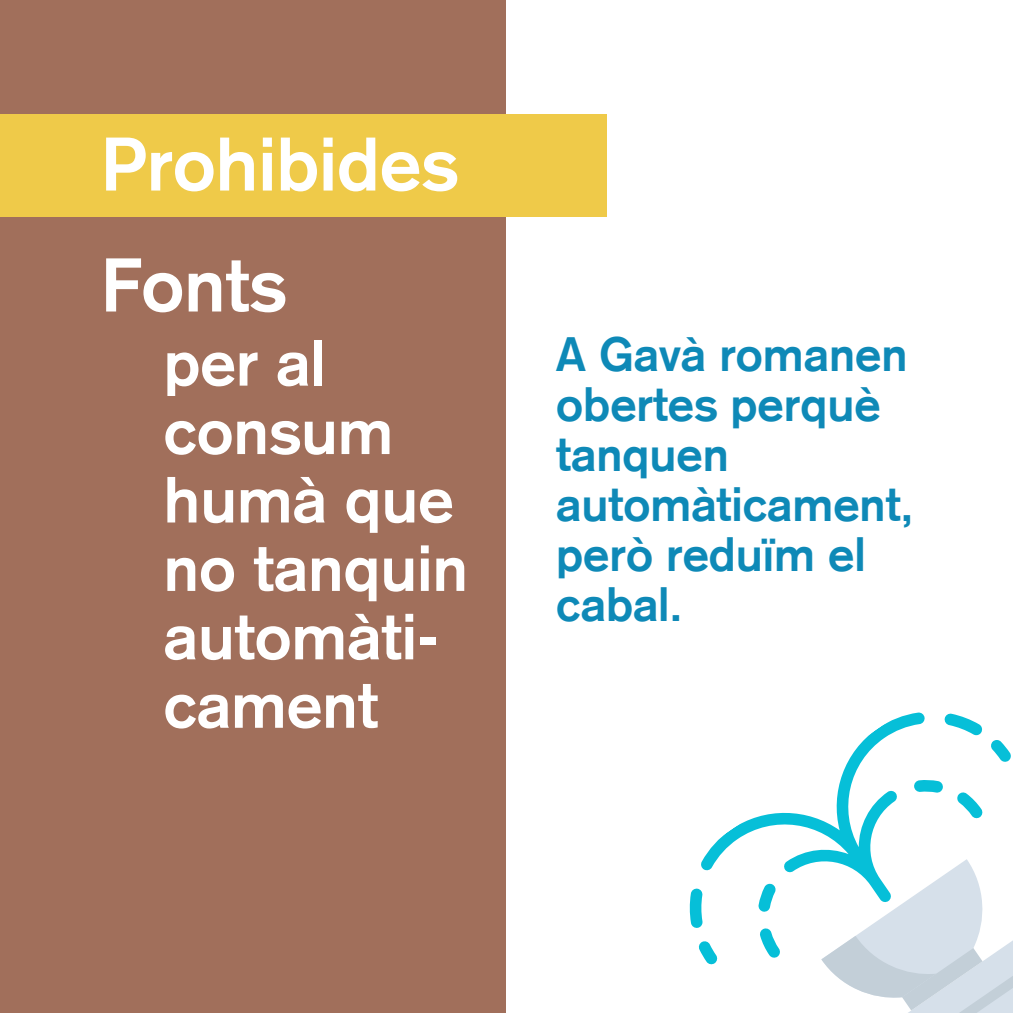
<style>
.page{position:relative;width:1013px;height:1013px;background:#fff}
.page>*{position:absolute;margin:0;border:0;box-sizing:border-box;transform-origin:0 0}
.t1{font:700 74.62px "Akzidenz Grotesk";color:#fff}
.t2{font:700 74.38px "Akzidenz Grotesk";color:#fff}
.t3{font:700 63.88px/68.4px "Akzidenz Grotesk";color:#fff}
.t4{font:700 47px/50px "Akzidenz Grotesk";color:#0e89b7}
</style>
<div class="page">
<div style="left:0;top:0;width:1012px;height:1012px;background:#a16f5b"></div>
<div style="left:506px;top:0;width:506px;height:1012px;background:#fff"></div>
<svg style="left:689px;top:890px;width:4px;height:37px"></svg>
<svg style="left:837px;top:941px;width:175px;height:71px"></svg>
<svg style="left:693px;top:714px;width:306px;height:263px"></svg>
<svg style="left:910px;top:712px;width:101px;height:110px"></svg>
<div style="left:0;top:115px;width:607px;height:102px;background:#efca49"></div>
<p class="t2" style="left:101px;top:138px;width:358px">Prohibides</p>
<h1 class="t1" style="left:101px;top:258px;width:187px">Fonts</h1>
<h1 class="t3" style="left:163px;top:334px;width:306px">per al consum humà que no tanquin automàti&shy;cament</h1>
<p class="t4" style="left:556px;top:333px;width:353px">A Gavà romanen obertes perquè</p>
<p class="t4" style="left:556px;top:433px;width:359px">tanquen automàticament, però reduïm el cabal.</p>
</div>
